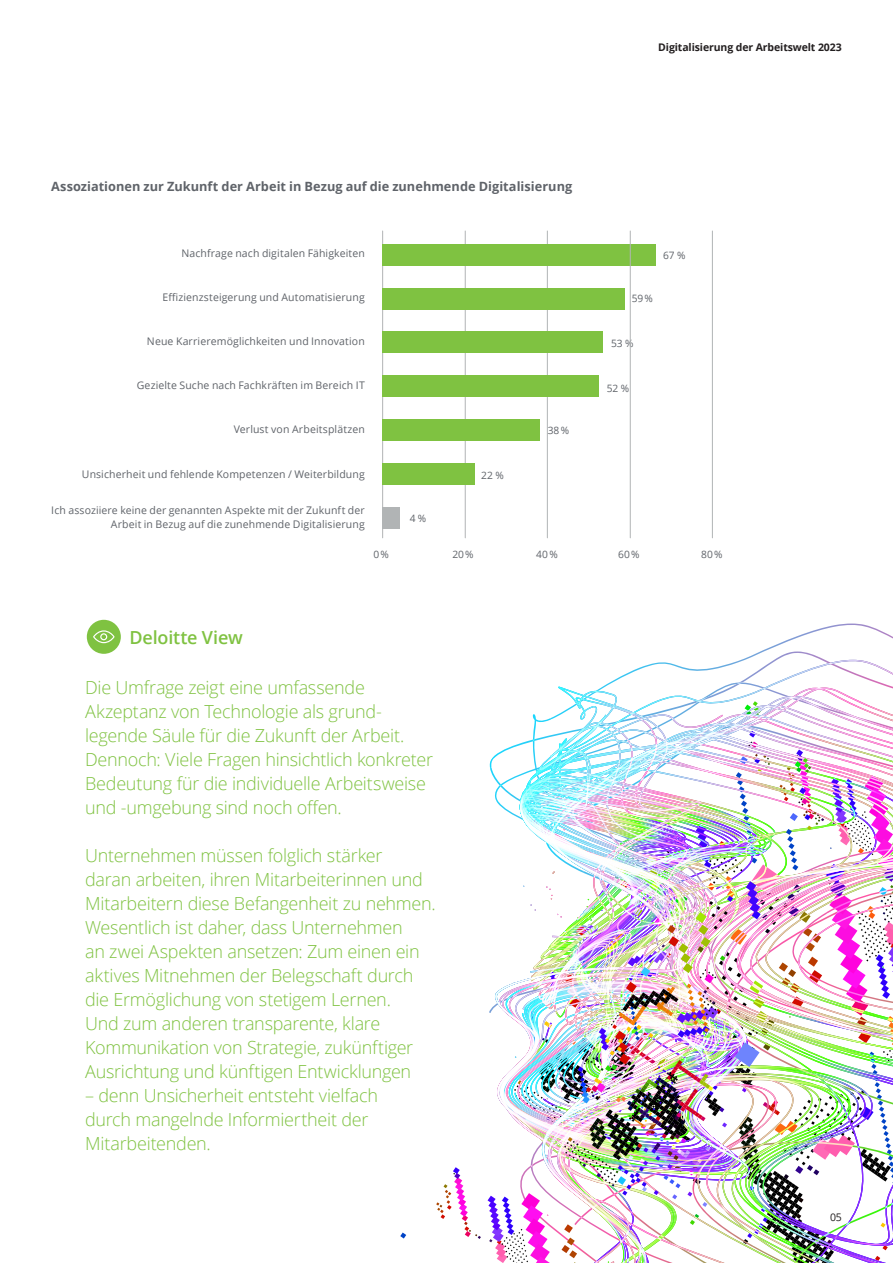
<style>
.page{position:relative;width:893px;height:1263px;background:#fff}
.page>*{position:absolute;margin:0;border:0;box-sizing:border-box;transform-origin:0 0}
.Introduction__14_18pt{font:300 18px/24px "Open Sans";letter-spacing:-.015em;color:#7fc241}
.Introduction__14_18pt-2{font:600 18px "Open Sans";letter-spacing:-.01em;color:#7fc241}
.Body_copy__8_5_12pt{font:700 12.75px "Open Sans";letter-spacing:.005em;color:#5f6369}
.Chart_Table_small_key-text__7_9_5pt{font:10.5px/13.5px "Open Sans";letter-spacing:.01em;color:#5f6369;text-align:right}
.t1{font:700 10.5px "Open Sans";letter-spacing:-.01em;color:#231f20}
.t2{font:10.5px "Open Sans";color:#231f20}
.Chart_Table_small_key-text__7_9_5pt-2{font:10.2px "Open Sans";letter-spacing:.01em;color:#5f6369}
</style>
<div class="page">
<hr style="left:382px;top:231px;width:1px;height:307px;background:#b1b4b5">
<hr style="left:465px;top:231px;width:1px;height:307px;background:#b1b4b5">
<hr style="left:547px;top:231px;width:1px;height:307px;background:#b1b4b5">
<div style="left:382px;top:244px;width:274px;height:21px;background:#7fc241"></div>
<div style="left:382px;top:288px;width:243px;height:21px;background:#7fc241"></div>
<div style="left:382px;top:332px;width:221px;height:21px;background:#7fc241"></div>
<div style="left:382px;top:420px;width:157px;height:21px;background:#7fc241"></div>
<div style="left:382px;top:464px;width:93px;height:21px;background:#7fc241"></div>
<div style="left:382px;top:508px;width:18px;height:21px;background:#b1b4b5"></div>
<div style="left:382px;top:376px;width:216px;height:21px;background:#7fc241"></div>
<hr style="left:712px;top:231px;width:1px;height:307px;background:#b1b4b5">
<hr style="left:630px;top:231px;width:1px;height:307px;background:#b1b4b5">
<svg style="left:558px;top:651px;width:335px;height:37px"></svg>
<svg style="left:558px;top:688px;width:335px;height:9px"></svg>
<svg style="left:400px;top:1232px;width:6px;height:6px"></svg>
<svg style="left:436px;top:1167px;width:45px;height:72px"></svg>
<img style="left:488px;top:697px;width:405px;height:566px">
<svg style="left:87px;top:620px;width:34px;height:34px"></svg>
<p class="t1" style="left:658px;top:40px;width:185px">Digitalisierung der Arbeitswelt 2023</p>
<p class="Body_copy__8_5_12pt" style="left:51px;top:177px;width:523px">Assoziationen zur Zukunft der Arbeit in Bezug auf die zunehmende Digitalisierung</p>
<p class="Chart_Table_small_key-text__7_9_5pt" style="left:181px;top:246px;width:185px">Nachfrage nach digitalen Fähigkeiten</p>
<p class="Chart_Table_small_key-text__7_9_5pt" style="left:163px;top:290px;width:204px">Effizienzsteigerung und Automatisierung</p>
<p class="Chart_Table_small_key-text__7_9_5pt" style="left:147px;top:334px;width:219px">Neue Karrieremöglichkeiten und Innovation</p>
<p class="Chart_Table_small_key-text__7_9_5pt" style="left:137px;top:378px;width:230px">Gezielte Suche nach Fachkräften im Bereich IT</p>
<p class="Chart_Table_small_key-text__7_9_5pt" style="left:234px;top:423px;width:133px">Verlust von Arbeitsplätzen</p>
<p class="Chart_Table_small_key-text__7_9_5pt" style="left:82px;top:467px;width:284px">Unsicherheit und fehlende Kompetenzen / Weiterbildung</p>
<p class="Chart_Table_small_key-text__7_9_5pt" style="left:51px;top:504px;width:315px">Ich assoziiere keine der genannten Aspekte mit der Zukunft der<br>Arbeit in Bezug auf die zunehmende Digitalisierung</p>
<p class="Chart_Table_small_key-text__7_9_5pt-2" style="left:410px;top:512px;width:18px">4 %</p>
<p class="Chart_Table_small_key-text__7_9_5pt-2" style="left:481px;top:468px;width:24px">22 %</p>
<p class="Chart_Table_small_key-text__7_9_5pt-2" style="left:548px;top:423px;width:23px">38 %</p>
<p class="Chart_Table_small_key-text__7_9_5pt-2" style="left:663px;top:248px;width:24px">67 %</p>
<p class="Chart_Table_small_key-text__7_9_5pt-2" style="left:632px;top:291px;width:23px">59 %</p>
<p class="Chart_Table_small_key-text__7_9_5pt-2" style="left:611px;top:336px;width:24px">53 %</p>
<p class="Chart_Table_small_key-text__7_9_5pt-2" style="left:607px;top:381px;width:24px">52 %</p>
<p class="Introduction__14_18pt-2" style="left:130px;top:625px;width:115px">Deloitte View</p>
<p class="Chart_Table_small_key-text__7_9_5pt-2" style="left:373px;top:547px;width:17px">0 %</p>
<p class="Chart_Table_small_key-text__7_9_5pt-2" style="left:452px;top:547px;width:23px">20 %</p>
<p class="Chart_Table_small_key-text__7_9_5pt-2" style="left:536px;top:547px;width:23px">40 %</p>
<p class="Chart_Table_small_key-text__7_9_5pt-2" style="left:618px;top:547px;width:23px">60 %</p>
<p class="Introduction__14_18pt" style="left:85px;top:675px;width:349px">Die Umfrage zeigt eine umfassende Akzeptanz von Technologie als grund&shy;legende Säule für die Zukunft der Arbeit.<br>Dennoch: Viele Fragen hinsichtlich konkreter Bedeutung für die individuelle Arbeitsweise und -umgebung sind noch offen.</p>
<p class="Introduction__14_18pt" style="left:85px;top:843px;width:352px">Unternehmen müssen folglich stärker<br>daran arbeiten, ihren Mitarbeiterinnen und Mitarbeitern diese Befangenheit zu nehmen.<br>Wesentlich ist daher, dass Unternehmen<br>an zwei Aspekten ansetzen: Zum einen ein aktives Mitnehmen der Belegschaft durch die Ermöglichung von stetigem Lernen.<br>Und zum anderen transparente, klare Kommunikation von Strategie, zukünftiger Ausrichtung und künftigen Entwicklungen</p>
<p class="Introduction__14_18pt" style="left:85px;top:1083px;width:294px">– denn Unsicherheit entsteht vielfach durch mangelnde Informiertheit der<br>Mitarbeitenden.</p>
<p class="Chart_Table_small_key-text__7_9_5pt-2" style="left:701px;top:547px;width:23px">80 %</p>
<p class="t2" style="left:830px;top:1210px;width:13px">05</p>
</div>
